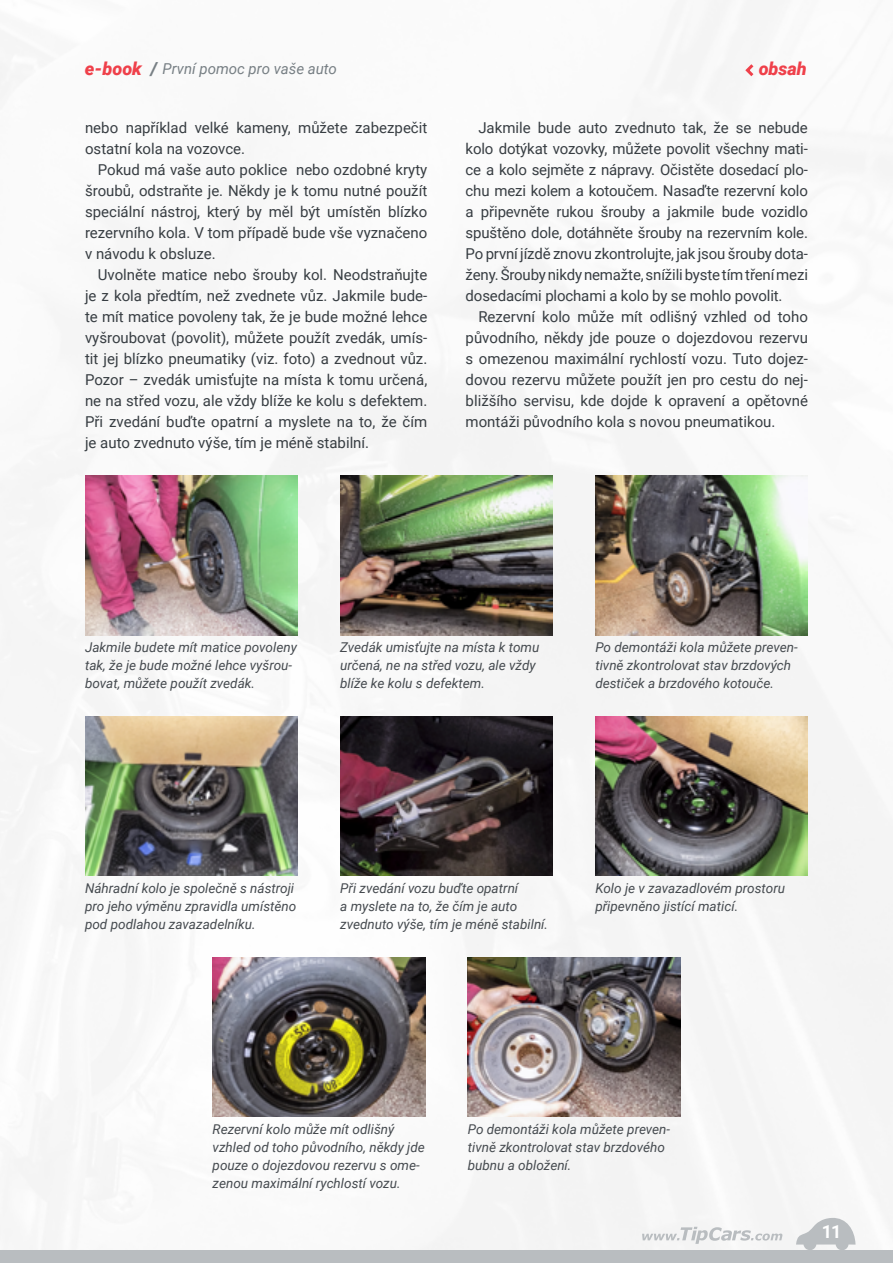
<style>
.page{position:relative;width:893px;height:1263px;background:#fff}
.page>*{position:absolute;margin:0;border:0;box-sizing:border-box;transform-origin:0 0}
.t1{font:italic 900 18px "Roboto";color:#ef404a}
.t2{font:700 18px "Roboto";color:#fff}
.t3{font:15px/21px "Roboto";color:#373d42;text-align:justify}
.t4{font:italic 15px "Roboto";color:#777f84}
.t5{font:italic 13.5px/18px "Roboto";color:#454a4f}
.s1{font-weight:900;font-size:18px;color:#ef404a}
.s2{font-weight:900;font-size:18px}
</style>
<div class="page">
<img style="left:0;top:0;width:893px;height:1250px">
<img style="left:85px;top:476px;width:213px;height:159px">
<img style="left:85px;top:716px;width:213px;height:160px">
<img style="left:213px;top:957px;width:212px;height:159px">
<img style="left:340px;top:476px;width:213px;height:159px">
<img style="left:340px;top:716px;width:213px;height:160px">
<img style="left:468px;top:957px;width:212px;height:159px">
<img style="left:595px;top:476px;width:213px;height:159px">
<img style="left:595px;top:716px;width:213px;height:160px">
<div style="left:0;top:1250px;width:893px;height:13px;background:#b9bdc0"></div>
<svg style="left:796px;top:1217px;width:59px;height:33px"></svg>
<svg style="left:642px;top:1227px;width:140px;height:17px"></svg>
<svg style="left:743px;top:61px;width:14px;height:18px"></svg>
<p class="t4" style="left:85px;top:58px;width:253px"><span class="s1">e-book</span> <span class="s2">/</span> První pomoc pro vaše auto</p>
<p class="t1" style="left:759px;top:56px;width:50px">obsah</p>
<p class="t3" style="left:85px;top:117px;width:344px">nebo například velké kameny, můžete zabezpečit ostatní kola na vozovce.</p>
<p class="t3" style="left:85px;top:159px;width:344px;text-indent:13px">Pokud má vaše auto poklice nebo ozdobné kryty šroubů, odstraňte je. Někdy je k tomu nutné použít speciální nástroj, který by měl být umístěn blízko rezervního kola. V tom případě bude vše vyznačeno v návodu k obsluze.</p>
<p class="t3" style="left:85px;top:264px;width:344px;text-indent:13px">Uvolněte matice nebo šrouby kol. Neodstraňujte je z kola předtím, než zvednete vůz. Jakmile bude&shy;te mít matice povoleny tak, že je bude možné lehce vyšroubovat (povolit), můžete použít zvedák, umís&shy;tit jej blízko pneumatiky (viz. foto) a zvednout vůz.<br>Pozor – zvedák umisťujte na místa k tomu určená, ne na střed vozu, ale vždy blíže ke kolu s defektem.<br>Při zvedání buďte opatrní a myslete na to, že čím je auto zvednuto výše, tím je méně stabilní.</p>
<p class="t3" style="left:466px;top:117px;width:344px;text-indent:13px">Jakmile bude auto zvednuto tak, že se nebude kolo dotýkat vozovky, můžete povolit všechny mati&shy;ce a kolo sejměte z nápravy. Očistěte dosedací plo&shy;chu mezi kolem a kotoučem. Nasaďte rezervní kolo a připevněte rukou šrouby a jakmile bude vozidlo spuštěno dole, dotáhněte šrouby na rezervním kole.<br>Po první jízdě znovu zkontrolujte, jak jsou šrouby dota&shy;ženy. Šrouby nikdy nemažte, snížili byste tím tření mezi dosedacími plochami a kolo by se mohlo povolit.</p>
<p class="t3" style="left:466px;top:306px;width:344px;text-indent:13px">Rezervní kolo může mít odlišný vzhled od toho původního, někdy jde pouze o dojezdovou rezervu s omezenou maximální rychlostí vozu. Tuto dojez&shy;dovou rezervu můžete použít jen pro cestu do nej&shy;bližšího servisu, kde dojde k opravení a opětovné montáži původního kola s novou pneumatikou.</p>
<p class="t5" style="left:85px;top:638px;width:213px">Jakmile budete mít matice povoleny tak, že je bude možné lehce vyšrou&shy;bovat, můžete použít zvedák.</p>
<p class="t5" style="left:340px;top:638px;width:201px">Zvedák umisťujte na místa k tomu určená, ne na střed vozu, ale vždy blíže ke kolu s defektem.</p>
<p class="t5" style="left:595px;top:638px;width:204px">Po demontáži kola můžete preven&shy;tivně zkontrolovat stav brzdových destiček a brzdového kotouče.</p>
<p class="t5" style="left:85px;top:879px;width:213px">Náhradní kolo je společně s nástroji pro jeho výměnu zpravidla umístěno pod podlahou zavazadelníku.</p>
<p class="t5" style="left:340px;top:879px;width:209px">Při zvedání vozu buďte opatrní<br>a myslete na to, že čím je auto zvednuto výše, tím je méně stabilní.</p>
<p class="t5" style="left:595px;top:879px;width:191px">Kolo je v zavazadlovém prostoru připevněno jistící maticí.</p>
<p class="t5" style="left:213px;top:1119px;width:214px">Rezervní kolo může mít odlišný vzhled od toho původního, někdy jde pouze o dojezdovou rezervu s ome&shy;zenou maximální rychlostí vozu.</p>
<p class="t5" style="left:468px;top:1119px;width:204px">Po demontáži kola můžete preven&shy;tivně zkontrolovat stav brzdového bubnu a obložení.</p>
<p class="t2" style="left:822px;top:1219px;width:21px">11</p>
</div>
